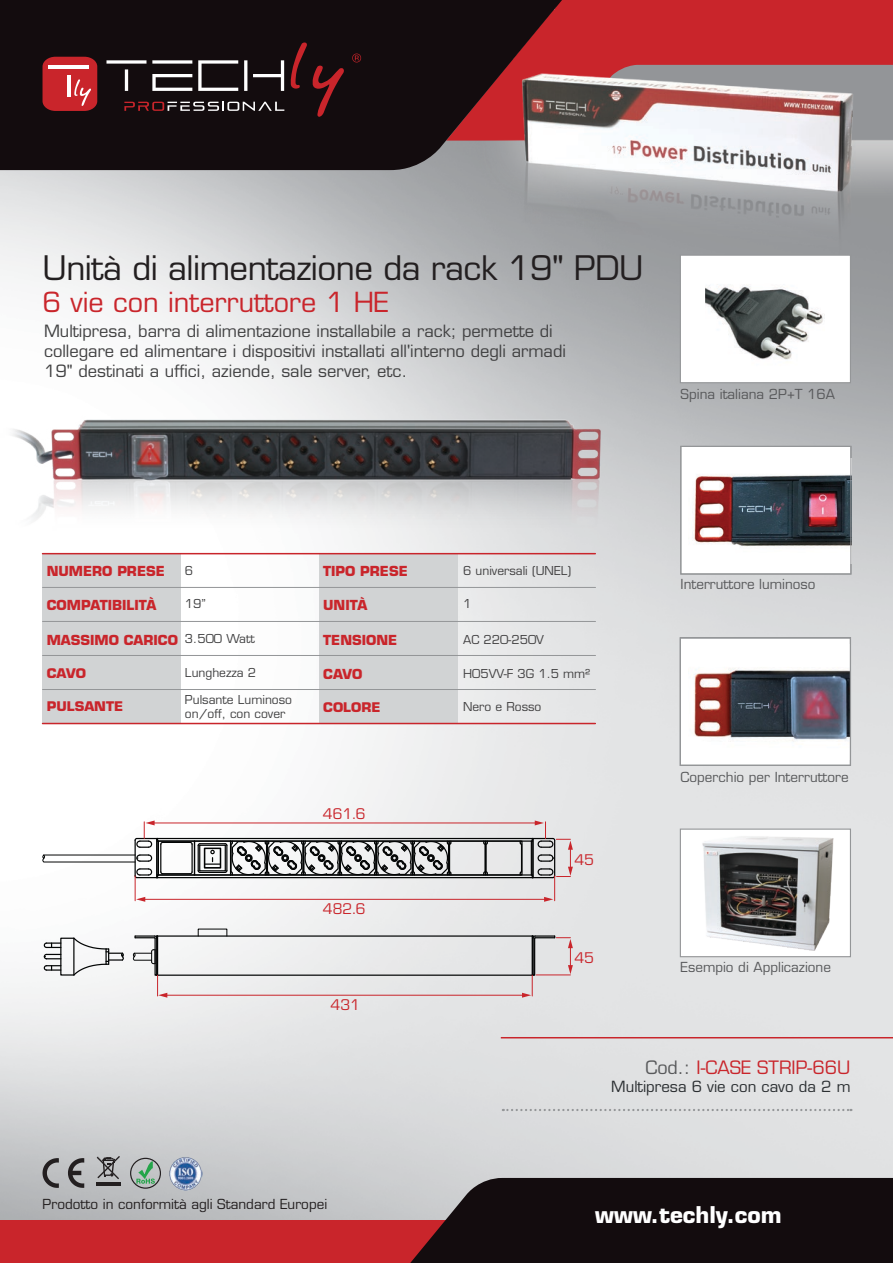
<style>
.page{position:relative;width:893px;height:1263px;background:#fff}
.page>*{position:absolute;margin:0;border:0;box-sizing:border-box;transform-origin:0 0}
.t1{font:33px "Eurostile LT Std";letter-spacing:-.015em;color:#231f20}
.t2{font:27px "Eurostile LT Std";color:#c9252b}
.t3{font:700 22.5px "Eurostile LT Std";color:#fff}
.t4{font:18px "Eurostile LT Std";color:#c9252b}
.t5{font:16.5px/19.8px "Eurostile LT Std";color:#414142}
.t6{font:16.05px "Eurostile";color:#c9252b}
.t7{font:15px "Eurostile LT Std";color:#2b2f32}
.t8{font:13.5px "Eurostile LT Std";color:#58595b}
.t9{font:700 13.5px "Eurostile LT Std";color:#c9252b}
.t10{font:13.5px "Eurostile LT Std";color:#231f20}
.t11{font:700 12.9px "Eurostile LT Std";color:#c9252b;scale:1.04 1}
.t12{font:12px/13.5px "Eurostile LT Std";color:#414142}
.t13{font:12px "Eurostile LT Std";color:#424142}
.s1{color:#58595b}
</style>
<div class="page">
<img style="left:0;top:170px;width:893px;height:1050px">
<div style="left:0;top:1220px;width:754px;height:43px;background:#c9252b"></div>
<svg style="left:386px;top:1178px;width:507px;height:85px"></svg>
<svg style="left:68px;top:1158px;width:16px;height:30px"></svg>
<svg style="left:43px;top:1158px;width:16px;height:30px"></svg>
<div style="left:130px;top:1158px;width:31px;height:31px;border:1px solid #231f20;border-radius:50%"></div>
<svg style="left:136px;top:1161px;width:19px;height:23px"></svg>
<img style="left:168px;top:1157px;width:35px;height:34px">
<svg style="left:95px;top:1154px;width:34px;height:26px"></svg>
<hr style="left:96px;top:1182px;width:24px;height:4px;background:#231f20">
<div style="left:578px;top:0;width:315px;height:65px;background:#c9252b"></div>
<div style="left:0;top:0;width:578px;height:170px;background:#130c0e"></div>
<svg style="left:106px;top:60px;width:40px;height:4px"></svg>
<hr style="left:125px;top:69px;width:3px;height:22px;background:#fff">
<svg style="left:152px;top:60px;width:40px;height:31px"></svg>
<svg style="left:198px;top:60px;width:40px;height:31px"></svg>
<svg style="left:244px;top:60px;width:40px;height:31px"></svg>
<svg style="left:291px;top:42px;width:16px;height:47px"></svg>
<svg style="left:313px;top:66px;width:31px;height:51px"></svg>
<svg style="left:124px;top:102px;width:160px;height:9px"></svg>
<svg style="left:43px;top:57px;width:54px;height:54px"></svg>
<svg style="left:352px;top:54px;width:9px;height:8px"></svg>
<img style="left:464px;top:65px;width:429px;height:265px">
<div style="left:680px;top:446px;width:171px;height:128px;background:#fff"></div>
<img style="left:692px;top:474px;width:157px;height:73px">
<div style="left:680px;top:637px;width:171px;height:129px;background:#fff"></div>
<img style="left:694px;top:668px;width:155px;height:74px">
<div style="left:680px;top:637px;width:171px;height:129px;border:1px solid #949698"></div>
<div style="left:680px;top:446px;width:171px;height:128px;border:1px solid #949698"></div>
<img style="left:0;top:398px;width:634px;height:147px">
<hr style="left:157px;top:877px;width:376px;height:1px;background:#030505">
<hr style="left:158px;top:874px;width:374px;height:1px;background:#030505">
<hr style="left:157px;top:838px;width:376px;height:1px;background:#030505">
<hr style="left:158px;top:840px;width:374px;height:2px;background:#030505">
<hr style="left:157px;top:935px;width:376px;height:2px;background:#030505">
<hr style="left:157px;top:974px;width:376px;height:2px;background:#030505">
<div style="left:448px;top:840px;width:38px;height:35px;border:1px solid #030505"></div>
<svg style="left:519px;top:842px;width:2px;height:31px"></svg>
<svg style="left:482px;top:870px;width:7px;height:5px"></svg>
<svg style="left:482px;top:841px;width:7px;height:5px"></svg>
<div style="left:485px;top:840px;width:38px;height:35px;border:1px solid #030505"></div>
<div style="left:60px;top:938px;width:14px;height:37px;border:1px solid #030505"></div>
<svg style="left:43px;top:942px;width:18px;height:29px"></svg>
<svg style="left:72px;top:936px;width:53px;height:41px"></svg>
<hr style="left:153px;top:822px;width:383px;height:1px;background:#c9252b">
<hr style="left:144px;top:899px;width:402px;height:1px;background:#c9252b">
<svg style="left:531px;top:820px;width:42px;height:82px"></svg>
<svg style="left:43px;top:820px;width:409px;height:82px"></svg>
<hr style="left:166px;top:995px;width:358px;height:1px;background:#c9252b">
<svg style="left:522px;top:935px;width:51px;height:63px"></svg>
<svg style="left:133px;top:935px;width:34px;height:63px"></svg>
<div style="left:680px;top:255px;width:171px;height:128px;background:#fff;border:1px solid #949698"></div>
<img style="left:706px;top:285px;width:119px;height:75px">
<hr style="left:501px;top:1037px;width:392px;height:1px;background:#c9252b">
<svg style="left:503px;top:1109px;width:348px;height:2px"></svg>
<div style="left:43px;top:554px;width:138px;height:170px;background:#d1d3d4"></div>
<div style="left:319px;top:554px;width:138px;height:170px;background:#d1d3d4"></div>
<hr style="left:43px;top:689px;width:552px;height:1px;background:#949698">
<hr style="left:43px;top:655px;width:552px;height:1px;background:#949698">
<hr style="left:43px;top:621px;width:552px;height:1px;background:#949698">
<hr style="left:43px;top:587px;width:552px;height:1px;background:#949698">
<hr style="left:43px;top:553px;width:552px;height:1px;background:#c9252b">
<hr style="left:43px;top:723px;width:552px;height:1px;background:#c9252b">
<img style="left:665px;top:822px;width:200px;height:133px">
<h1 class="t1" style="left:43px;top:248px;width:602px">Unità di alimentazione da rack 19" PDU</h1>
<h2 class="t2" style="left:43px;top:286px;width:348px">6 vie con interruttore 1 HE</h2>
<p class="t5" style="left:44px;top:322px;width:523px">Multipresa, barra di alimentazione installabile a rack; permette di collegare ed alimentare i dispositivi installati all'interno degli armadi<br>19" destinati a uffici, aziende, sale server, etc.</p>
<p class="t8" style="left:681px;top:386px;width:156px">Spina italiana 2P+T 16A</p>
<p class="t9" style="left:47px;top:563px;width:120px">NUMERO PRESE</p>
<p class="t9" style="left:47px;top:597px;width:111px">COMPATIBILITÀ</p>
<p class="t9" style="left:47px;top:631px;width:133px">MASSIMO CARICO</p>
<p class="t11" style="left:47px;top:665px;width:39px">CAVO</p>
<p class="t11" style="left:47px;top:699px;width:75px">PULSANTE</p>
<p class="t12" style="left:185px;top:564px;width:10px">6</p>
<p class="t12" style="left:185px;top:597px;width:22px">19”</p>
<p class="t12" style="left:185px;top:632px;width:71px">3.500 Watt</p>
<p class="t12" style="left:185px;top:665px;width:73px">Lunghezza 2</p>
<p class="t12" style="left:185px;top:693px;width:109px">Pulsante Luminoso on/off, con cover</p>
<p class="t9" style="left:323px;top:563px;width:86px">TIPO PRESE</p>
<p class="t9" style="left:323px;top:597px;width:46px">UNITÀ</p>
<p class="t9" style="left:323px;top:632px;width:76px">TENSIONE</p>
<p class="t9" style="left:323px;top:666px;width:41px">CAVO</p>
<p class="t11" style="left:323px;top:699px;width:57px">COLORE</p>
<p class="t6" style="left:323px;top:803px;width:44px">461.6</p>
<p class="t6" style="left:323px;top:898px;width:44px">482.6</p>
<p class="t6" style="left:331px;top:994px;width:31px">431</p>
<p class="t13" style="left:463px;top:563px;width:110px">6 universali (UNEL)</p>
<p class="t13" style="left:463px;top:596px;width:10px">1</p>
<p class="t13" style="left:463px;top:632px;width:82px">AC 220-250V</p>
<p class="t13" style="left:463px;top:666px;width:129px">H05VV-F 3G 1.5 mm²</p>
<p class="t13" style="left:463px;top:699px;width:80px">Nero e Rosso</p>
<p class="t6" style="left:574px;top:849px;width:21px">45</p>
<p class="t8" style="left:681px;top:576px;width:136px">Interruttore luminoso</p>
<p class="t8" style="left:681px;top:768px;width:170px">Coperchio per Interruttore</p>
<p class="t6" style="left:574px;top:947px;width:21px">45</p>
<p class="t8" style="left:681px;top:959px;width:152px">Esempio di Applicazione</p>
<p class="t4" style="left:645px;top:1056px;width:207px"><span class="s1">Cod.:</span> I-CASE STRIP-66U</p>
<p class="t7" style="left:611px;top:1077px;width:241px">Multipresa 6 vie con cavo da 2 m</p>
<p class="t10" style="left:43px;top:1195px;width:286px">Prodotto in conformità agli Standard Europei</p>
<h3 class="t3" style="left:595px;top:1201px;width:188px">www.techly.com</h3>
</div>
